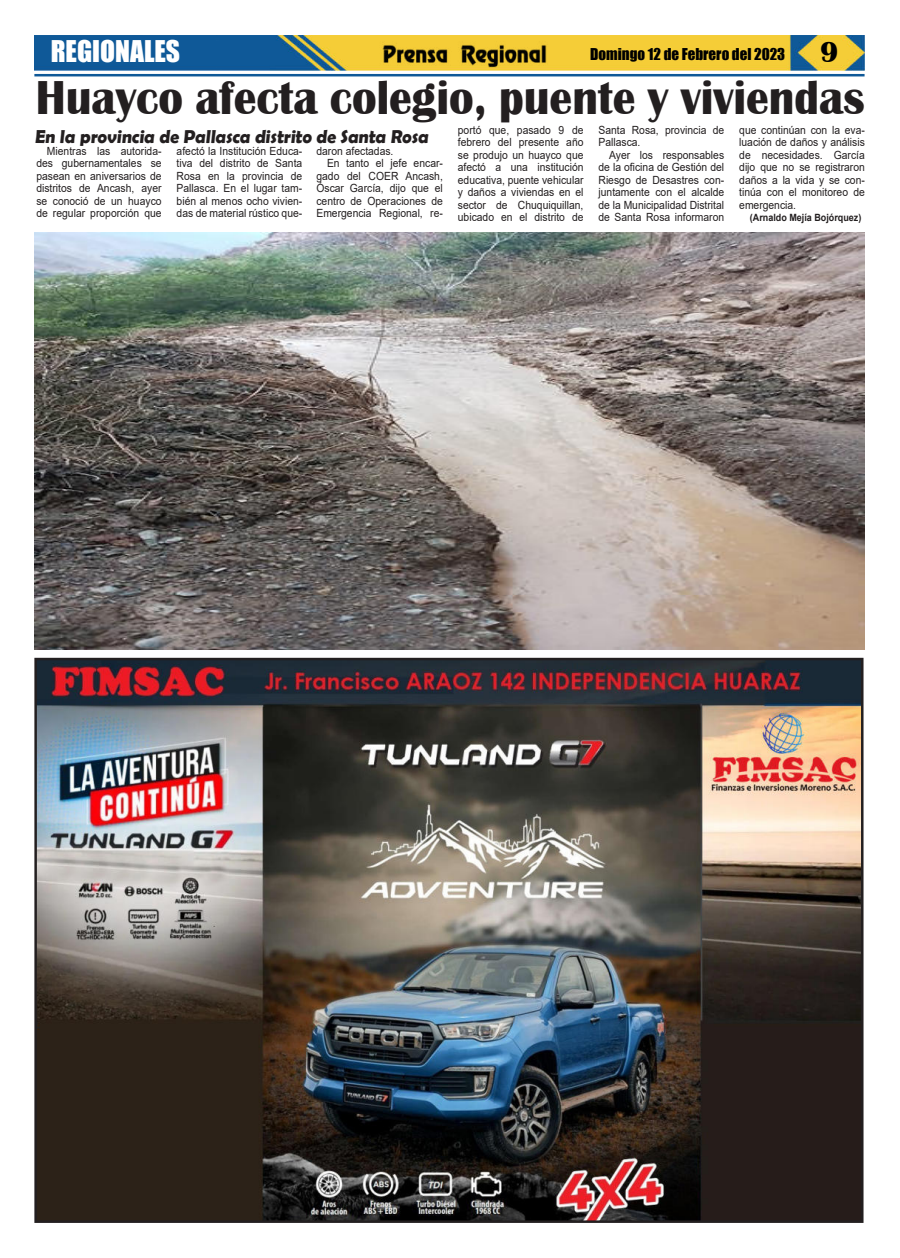
<style>
.page{position:relative;width:900px;height:1258px;background:#fff}
.page>*{position:absolute;margin:0;border:0;box-sizing:border-box;transform-origin:0 0}
.t1{font:700 49px "Britannic";color:#231f20;scale:.93 1}
.t2{font:27.5px "Impact";color:#fff}
.t3{font:700 18.75px "Berlin Sans FB Demi";color:#231f20;scale:.96 1}
.t4{font:15px "Impact";color:#000}
.t5{font:11.25px/12.5px "Arial";color:#231f20;text-align:justify;scale:.92 1}
.t6{font:700 10px "Arial";color:#231f20;scale:.9 1}
.s1{font-family:"Britannic";font-weight:700;font-size:30px}
</style>
<div class="page">
<img style="left:34px;top:35px;width:831px;height:36px">
<hr style="left:34px;top:74px;width:831px;height:2px;background:#0f5998">
<img style="left:380px;top:41px;width:169px;height:27px">
<img style="left:37px;top:661px;width:824px;height:559px">
<img style="left:34px;top:232px;width:831px;height:417px">
<h2 class="t2" style="left:51px;top:37px;width:131px">REGIONALES</h2>
<h3 class="t4" style="left:590px;top:48px;width:250px">Domingo 12 de Febrero del 2023 <span class="s1">9</span></h3>
<h1 class="t1" style="left:36px;top:72px;width:893px">Huayco afecta colegio, puente y viviendas</h1>
<p class="t5" style="left:36px;top:144px;width:138px;text-indent:11px">Mientras las autorida&shy;des gubernamentales se pasean en aniversarios de distritos de Ancash, ayer se conoció de un huayco de regular proporción que</p>
<p class="t5" style="left:177px;top:146px;width:138px">afectó la Institución Educa&shy;tiva del distrito de Santa Rosa en la provincia de Pallasca. En el lugar tam&shy;bién al menos ocho vivien&shy;das de material rústico que-</p>
<p class="t5" style="left:316px;top:144px;width:85px">daron afectadas.</p>
<p class="t5" style="left:458px;top:124px;width:138px">portó que, pasado 9 de febrero del presente año se produjo un huayco que afectó a una institución educativa, puente vehicular y daños a viviendas en el sector de Chuquiquillan, ubicado en el distrito de</p>
<p class="t5" style="left:599px;top:125px;width:138px">Santa Rosa, provincia de<br>Pallasca.</p>
<p class="t5" style="left:739px;top:125px;width:138px">que continúan con la eva&shy;luación de daños y análisis de necesidades. García dijo que no se registraron daños a la vida y se con&shy;tinúa con el monitoreo de emergencia.</p>
<p class="t6" style="left:750px;top:214px;width:125px">(Arnaldo Mejía Bojórquez)</p>
<h3 class="t3" style="left:35px;top:126px;width:414px">En la provincia de Pallasca distrito de Santa Rosa</h3>
<p class="t5" style="left:599px;top:149px;width:138px;text-indent:11px">Ayer los responsables de la oficina de Gestión del Riesgo de Desastres con&shy;juntamente con el alcalde de la Municipalidad Distrital de Santa Rosa informaron</p>
<p class="t5" style="left:327px;top:158px;width:127px">En tanto el jefe encar-</p>
<p class="t5" style="left:316px;top:169px;width:139px">gado del COER Ancash,</p>
<p class="t5" style="left:316px;top:183px;width:139px">Óscar García, dijo que el</p>
<p class="t5" style="left:316px;top:194px;width:139px">centro de Operaciones de</p>
<p class="t5" style="left:316px;top:208px;width:139px">Emergencia Regional, re-</p>
</div>
